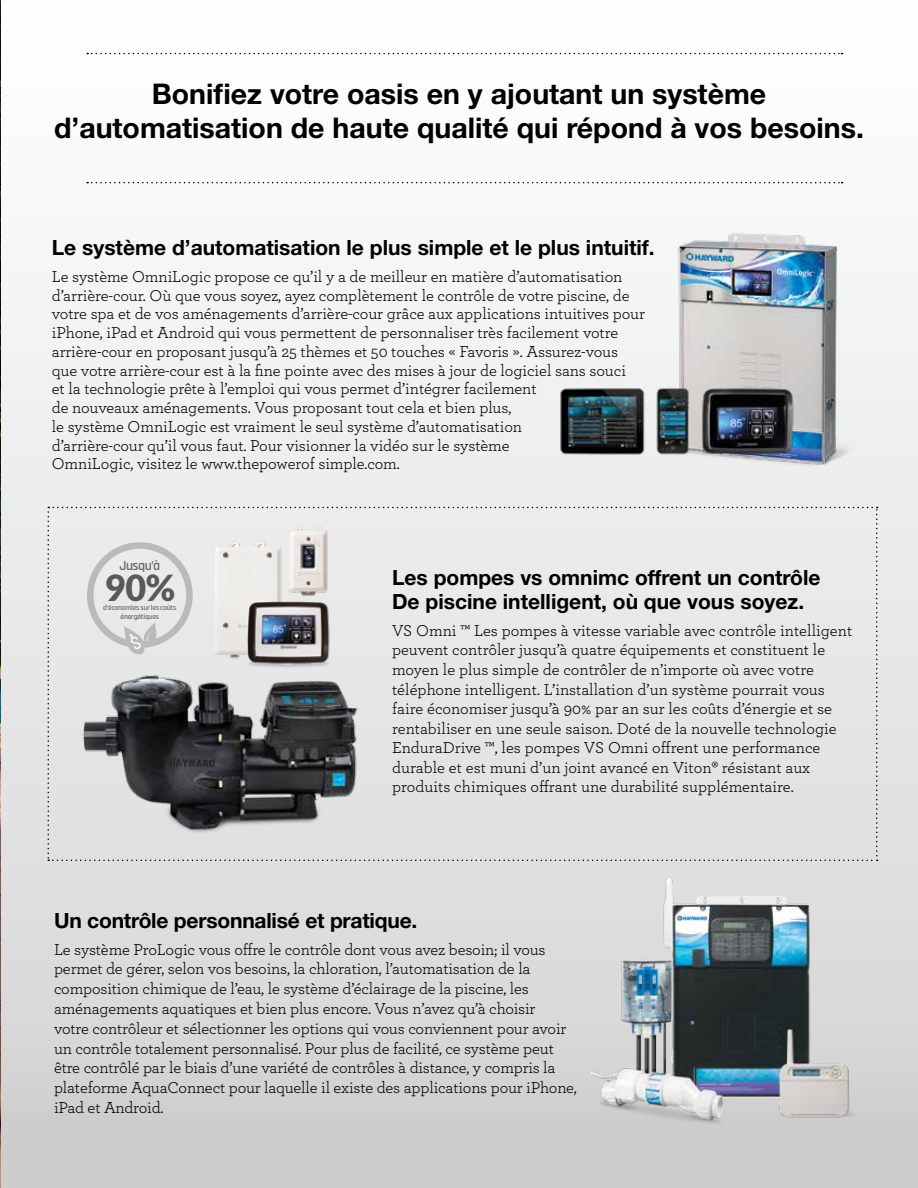
<style>
.page{position:relative;width:918px;height:1188px;background:#fff}
.page>*{position:absolute;margin:0;border:0;box-sizing:border-box;transform-origin:0 0}
.t1{font:900 35.85px "Lato";color:#58595b}
.t2{font:700 28.5px/34.2px "Helvetica Neue LT Std";color:#000;text-align:center}
.t3{font:700 21px/24px "Helvetica Neue LT Std";color:#000}
.t4{font:16.5px/18.8px "Archer";letter-spacing:-.01em;color:#000}
.t5{font:600 13.8px "Rajdhani";letter-spacing:-.04em;color:#58595b}
.t6{font:600 7.5px/9px "Rajdhani";letter-spacing:-.025em;color:#58595b;text-align:center}
</style>
<div class="page">
<div style="left:0;top:0;width:918px;height:1188px;background:linear-gradient(to bottom,#fff,#d1d1d1)"></div>
<img style="left:0;top:0;width:1px;height:1188px">
<img style="left:591px;top:870px;width:273px;height:266px">
<svg style="left:87px;top:53px;width:756px;height:1px"></svg>
<svg style="left:87px;top:182px;width:756px;height:1px"></svg>
<img style="left:659px;top:222px;width:205px;height:256px">
<img style="left:557px;top:385px;width:91px;height:73px">
<img style="left:654px;top:385px;width:38px;height:72px">
<img style="left:699px;top:386px;width:98px;height:72px">
<svg style="left:48px;top:507px;width:830px;height:354px;background:#d0d0d1"></svg>
<h2 class="t2" style="left:54px;top:76px;width:812px">Bonifiez votre oasis en y ajoutant un système d’automatisation de haute qualité qui répond à vos besoins.</h2>
<p class="t3" style="left:52px;top:235px;width:604px">Le système d’automatisation le plus simple et le plus intuitif.</p>
<p class="t4" style="left:52px;top:266px;width:595px">Le système OmniLogic propose ce qu’il y a de meilleur en matière d’automatisation d’arrière-cour. Où que vous soyez, ayez complètement le contrôle de votre piscine, de votre spa et de vos aménagements d’arrière-cour grâce aux applications intuitives pour iPhone, iPad et Android qui vous permettent de personnaliser très facilement votre arrière-cour en proposant jusqu’à 25 thèmes et 50 touches « Favoris ». Assurez-vous que votre arrière-cour est à la fine pointe avec des mises à jour de logiciel sans souci<br>et la technologie prête à l’emploi qui vous permet d’intégrer facilement<br>de nouveaux aménagements. Vous proposant tout cela et bien plus,<br>le système OmniLogic est vraiment le seul système d’automatisation<br>d’arrière-cour qu’il vous faut. Pour visionner la vidéo sur le système<br>OmniLogic, visitez le www.thepowerof simple.com.</p>
<p class="t5" style="left:119px;top:558px;width:42px">Jusqu’à</p>
<p class="t6" style="left:103px;top:603px;width:75px">d’économies sur les coûts énergétiques</p>
<h1 class="t1" style="left:105px;top:567px;width:72px">90%</h1>
<p class="t3" style="left:392px;top:565px;width:430px">Les pompes vs omnimc offrent un contrôle<br>De piscine intelligent, où que vous soyez.</p>
<p class="t4" style="left:392px;top:620px;width:462px;line-height:19.5px">VS Omni ™ Les pompes à vitesse variable avec contrôle intelligent peuvent contrôler jusqu’à quatre équipements et constituent le moyen le plus simple de contrôler de n’importe où avec votre téléphone intelligent. L’installation d’un système pourrait vous faire économiser jusqu’à 90% par an sur les coûts d’énergie et se rentabiliser en une seule saison. Doté de la nouvelle technologie EnduraDrive ™, les pompes VS Omni offrent une performance durable et est muni d’un joint avancé en Viton® résistant aux produits chimiques offrant une durabilité supplémentaire.</p>
<p class="t3" style="left:54px;top:908px;width:365px">Un contrôle personnalisé et pratique.</p>
<p class="t4" style="left:54px;top:938px;width:524px;line-height:19.8px">Le système ProLogic vous offre le contrôle dont vous avez besoin; il vous permet de gérer, selon vos besoins, la chloration, l’automatisation de la composition chimique de l’eau, le système d’éclairage de la piscine, les aménagements aquatiques et bien plus encore. Vous n’avez qu’à choisir<br>votre contrôleur et sélectionner les options qui vous conviennent pour avoir un contrôle totalement personnalisé. Pour plus de facilité, ce système peut être contrôlé par le biais d’une variété de contrôles à distance, y compris la plateforme AquaConnect pour laquelle il existe des applications pour iPhone, iPad et Android.</p>
</div>
